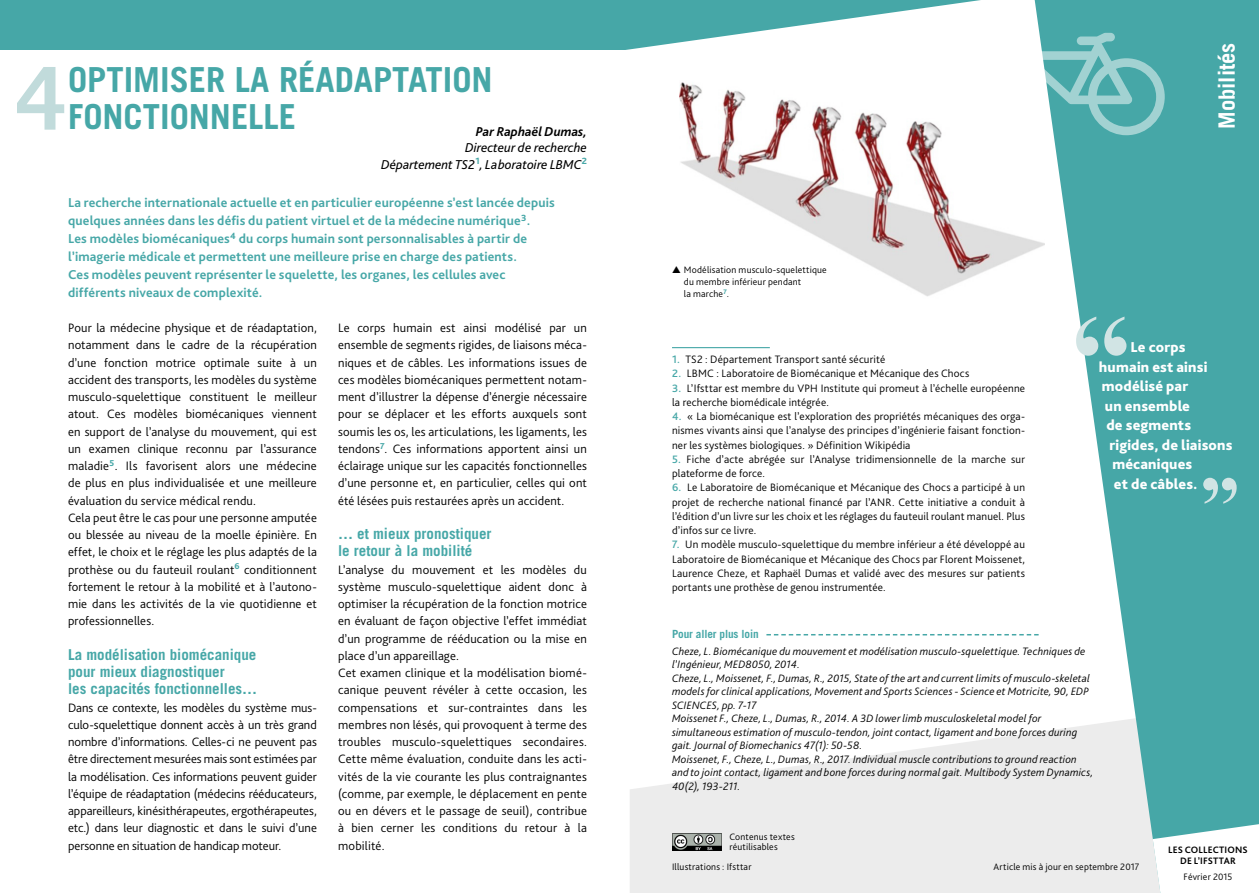
<style>
.page{position:relative;width:1259px;height:893px;background:#fff}
.page>*{position:absolute;margin:0;border:0;box-sizing:border-box;transform-origin:0 0}
.t1{font:700 86.85px "Trade Gothic LT Std";color:#c1dbdb}
.t2{font:700 34.5px "Trade Gothic LT Std";color:#46a7a7}
.t3{font:700 22.5px "Trade Gothic LT Std";color:#fff}
.t4{font:700 15px/17.2px "Trade Gothic LT Std";color:#46a7a7}
.t5{font:800 15px "Bliss Pro";letter-spacing:.01em;color:#fff}
.t6{font:700 13.5px/18px "Bliss Pro";letter-spacing:.01em;color:#46a7a7}
.t7{font:italic 13.5px/16.5px "Bliss Pro";color:#000;text-align:right}
.t8{font:italic 700 13.5px "Bliss Pro";color:#000}
.t9{font:300 12.75px/17.2px "Bliss Pro";letter-spacing:.01em;color:#000}
.t10{font:300 11.25px/14.2px "Bliss Pro";letter-spacing:.015em;color:#000;text-align:justify}
.t11{font:italic 300 11.25px/13.5px "Bliss Pro";letter-spacing:.015em;color:#000}
.t12{font:700 11.25px "Trade Gothic LT Std";letter-spacing:-.01em;color:#46a7a7}
.t13{font:300 9.75px/12px "Bliss Pro";letter-spacing:.02em;color:#000}
.t14{font:700 9.75px/11.2px "Bliss Pro";letter-spacing:.015em;color:#000;text-align:center}
.s1{font-weight:500;color:#46a7a7}
</style>
<div class="page">
<svg style="left:630px;top:733px;width:403px;height:160px;fill:#ececec"></svg>
<svg style="left:1033px;top:0;width:226px;height:893px;fill:#46a7a7"></svg>
<svg style="left:0;top:0;width:1064px;height:145px;fill:#46a7a7"></svg>
<img style="left:672px;top:833px;width:49px;height:17px">
<svg style="left:1152px;top:824px;width:107px;height:69px"></svg>
<svg style="left:1019px;top:33px;width:145px;height:102px;background:#76bebe"></svg>
<div style="left:1205px;top:0;width:54px;height:142px;background:#46a7a7"></div>
<svg style="left:766px;top:634px;width:272px;height:1px"></svg>
<hr style="left:672px;top:347px;width:98px;height:1px;background:#46a7a7">
<div style="left:0;top:50px;width:629px;height:109px;background:#fff"></div>
<img style="left:680px;top:81px;width:364px;height:225px">
<svg style="left:1076px;top:317px;width:50px;height:39px;background:#90c7c7"></svg>
<svg style="left:1203px;top:478px;width:33px;height:26px"></svg>
<h2 class="t2" style="left:68px;top:58px;width:426px">OPTIMISER LA RÉADAPTATION</h2>
<h1 class="t1" style="left:17px;top:45px;width:50px">4</h1>
<h2 class="t2" style="left:68px;top:96px;width:230px">FONCTIONNELLE</h2>
<p class="t8" style="left:476px;top:123px;width:113px">Par Raphaël Dumas,</p>
<p class="t7" style="left:381px;top:139px;width:207px">Directeur de recherche<br>Département TS2<sup>1</sup>, Laboratoire LBMC<sup>2</sup></p>
<p class="t6" style="left:68px;top:193px;width:488px">La recherche internationale actuelle et en particulier européenne s’est lancée depuis quelques années dans les défis du patient virtuel et de la médecine numérique<sup>3</sup>.<br>Les modèles biomécaniques<sup>4</sup> du corps humain sont personnalisables à partir de l’imagerie médicale et permettent une meilleure prise en charge des patients.<br>Ces modèles peuvent représenter le squelette, les organes, les cellules avec différents niveaux de complexité.</p>
<p class="t9" style="left:68px;top:319px;width:250px">Pour la médecine physique et de réadaptation, notamment dans le cadre de la récupération d’une fonction motrice optimale suite à un accident des transports, les modèles du système musculo-squelettique constituent le meilleur atout. Ces modèles biomécaniques viennent en support de l’analyse du mouvement, qui est un examen clinique reconnu par l’assurance maladie<sup>5</sup>. Ils favorisent alors une médecine de plus en plus individualisée et une meilleure évaluation du service médical rendu.<br>Cela peut être le cas pour une personne amputée ou blessée au niveau de la moelle épinière. En effet, le choix et le réglage les plus adaptés de la prothèse ou du fauteuil roulant<sup>6</sup> conditionnent fortement le retour à la mobilité et à l’autono&shy;mie dans les activités de la vie quotidienne et professionnelles.</p>
<p class="t4" style="left:68px;top:646px;width:191px">La modélisation biomécanique pour mieux diagnostiquer<br>les capacités fonctionnelles…</p>
<p class="t9" style="left:68px;top:698px;width:250px;text-align:justify">Dans ce contexte, les modèles du système mus&shy;culo-squelettique donnent accès à un très grand nombre d’informations. Celles-ci ne peuvent pas être directement mesurées mais sont estimées par la modélisation. Ces informations peuvent guider l’équipe de réadaptation (médecins rééducateurs, appareilleurs, kinésithérapeutes, ergothérapeutes, etc.) dans leur diagnostic et dans le suivi d’une personne en situation de handicap moteur.</p>
<p class="t9" style="left:338px;top:319px;width:250px;text-align:justify">Le corps humain est ainsi modélisé par un ensemble de segments rigides, de liaisons méca&shy;niques et de câbles. Les informations issues de ces modèles biomécaniques permettent notam&shy;ment d’illustrer la dépense d’énergie nécessaire pour se déplacer et les efforts auxquels sont soumis les os, les articulations, les ligaments, les tendons<sup>7</sup>. Ces informations apportent ainsi un éclairage unique sur les capacités fonctionnelles d’une personne et, en particulier, celles qui ont été lésées puis restaurées après un accident.</p>
<p class="t4" style="left:338px;top:525px;width:155px">… et mieux pronostiquer le retour à la mobilité</p>
<p class="t9" style="left:338px;top:560px;width:250px">L’analyse du mouvement et les modèles du système musculo-squelettique aident donc à optimiser la récupération de la fonction motrice en évaluant de façon objective l’effet immédiat d’un programme de rééducation ou la mise en place d’un appareillage.<br>Cet examen clinique et la modélisation biomé&shy;canique peuvent révéler à cette occasion, les compensations et sur-contraintes dans les membres non lésés, qui provoquent à terme des troubles musculo-squelettiques secondaires.<br>Cette même évaluation, conduite dans les acti&shy;vités de la vie courante les plus contraignantes (comme, par exemple, le déplacement en pente ou en dévers et le passage de seuil), contribue à bien cerner les conditions du retour à la mobilité.</p>
<p class="t13" style="left:684px;top:264px;width:144px;text-indent:-12px">▲ Modélisation musculo-squelettique du membre inférieur pendant<br>la marche<sup>7</sup>.</p>
<p class="t10" style="left:672px;top:352px;width:215px"><span class="s1">1.</span> TS2 : Département Transport santé sécurité</p>
<p class="t10" style="left:672px;top:366px;width:299px"><span class="s1">2.</span> LBMC : Laboratoire de Biomécanique et Mécanique des Chocs</p>
<p class="t10" style="left:672px;top:380px;width:354px"><span class="s1">3.</span> L’Ifsttar est membre du VPH Institute qui promeut à l’échelle européenne la recherche biomédicale intégrée.</p>
<p class="t10" style="left:672px;top:409px;width:354px"><span class="s1">4.</span> « La biomécanique est l’exploration des propriétés mécaniques des orga&shy;nismes vivants ainsi que l’analyse des principes d’ingénierie faisant fonction&shy;ner les systèmes biologiques. » Définition Wikipédia</p>
<p class="t10" style="left:672px;top:452px;width:354px"><span class="s1">5.</span> Fiche d’acte abrégée sur l’Analyse tridimensionnelle de la marche sur plateforme de force.</p>
<p class="t10" style="left:672px;top:480px;width:354px"><span class="s1">6.</span> Le Laboratoire de Biomécanique et Mécanique des Chocs a participé à un projet de recherche national financé par l’ANR. Cette initiative a conduit à l’édition d’un livre sur les choix et les réglages du fauteuil roulant manuel. Plus d’infos sur ce livre.</p>
<p class="t10" style="left:672px;top:537px;width:354px"><span class="s1">7.</span> Un modèle musculo-squelettique du membre inférieur a été développé au Laboratoire de Biomécanique et Mécanique des Chocs par Florent Moissenet, Laurence Cheze, et Raphaël Dumas et validé avec des mesures sur patients portants une prothèse de genou instrumentée.</p>
<h3 class="t3" style="left:1213px;top:129px;width:88px;rotate:-90deg">Mobilités</h3>
<p class="t5" style="left:1130px;top:338px;width:56px">Le corps</p>
<p class="t5" style="left:1099px;top:357px;width:110px">humain est ainsi</p>
<p class="t5" style="left:1102px;top:377px;width:88px">modélisé par</p>
<p class="t5" style="left:1105px;top:396px;width:87px">un ensemble</p>
<p class="t5" style="left:1106px;top:416px;width:86px">de segments</p>
<p class="t5" style="left:1109px;top:435px;width:124px">rigides, de liaisons</p>
<p class="t5" style="left:1112px;top:455px;width:81px">mécaniques</p>
<p class="t5" style="left:1114px;top:474px;width:85px">et de câbles.</p>
<p class="t12" style="left:672px;top:627px;width:88px">Pour aller plus loin</p>
<p class="t11" style="left:672px;top:644px;width:423px">Cheze, L. Biomécanique du mouvement et modélisation musculo-squelettique. Techniques de l’Ingénieur, MED8050, 2014.<br>Cheze, L., Moissenet, F., Dumas, R., 2015, State of the art and current limits of musculo-skeletal models for clinical applications, Movement and Sports Sciences - Science et Motricite, 90, EDP SCIENCES, pp. 7-17<br>Moissenet F., Cheze, L., Dumas, R., 2014. A 3D lower limb musculoskeletal model for simultaneous estimation of musculo-tendon, joint contact, ligament and bone forces during gait. Journal of Biomechanics 47(1): 50-58.<br>Moissenet, F., Cheze, L., Dumas, R., 2017. Individual muscle contributions to ground reaction and to joint contact, ligament and bone forces during normal gait. Multibody System Dynamics, 40(2), 193-211.</p>
<p class="t13" style="left:729px;top:831px;width:67px;line-height:10.5px">Contenus textes réutilisables</p>
<p class="t13" style="left:672px;top:860px;width:81px">Illustrations : Ifsttar</p>
<p class="t13" style="left:993px;top:860px;width:147px">Article mis à jour en septembre 2017</p>
<p class="t14" style="left:1168px;top:844px;width:81px">LES COLLECTIONS<br>DE L’IFSTTAR</p>
<p class="t13" style="left:1183px;top:870px;width:51px">Février 2015</p>
</div>
